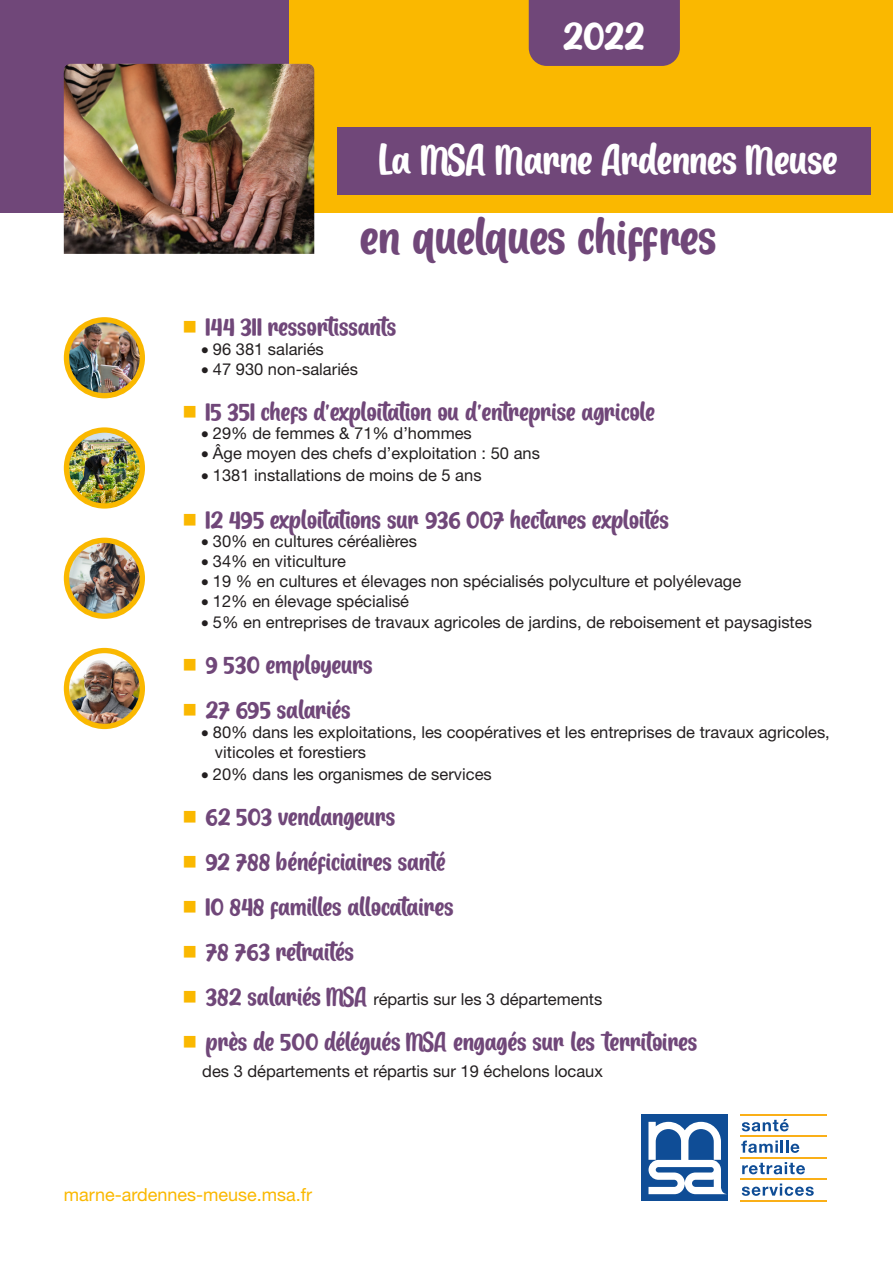
<style>
.page{position:relative;width:893px;height:1263px;background:#fff}
.page>*{position:absolute;margin:0;border:0;box-sizing:border-box;transform-origin:0 0}
.t1{font:43.5px "Mermaid Babies";letter-spacing:-.045em;color:#704779}
.t2{font:36px "Mermaid Babies";letter-spacing:-.045em;color:#fff}
.t3{font:22.5px "Mermaid Babies";letter-spacing:-.04em;color:#704779}
.t4{font:22.5px "Mermaid Babies";letter-spacing:-.015em;color:#704779}
.t5{font:22.5px "Mermaid Babies";letter-spacing:-.06em;color:#704779}
.TITRE{font:18px "Helvetica Neue LT Std";color:#fab800}
.t6{font:16.5px/19.8px "Helvetica Neue LT Std";color:#231f20}
.s1{font-family:"Mermaid Babies";font-size:22.5px;color:#704779}
</style>
<div class="page">
<div style="left:289px;top:0;width:604px;height:213px;background:#fab800"></div>
<div style="left:0;top:0;width:289px;height:213px;background:#704779"></div>
<img style="left:64px;top:64px;width:250px;height:190px">
<div style="left:529px;top:0;width:151px;height:66px;background:#704779"></div>
<svg style="left:742px;top:1119px;width:47px;height:12px"></svg>
<svg style="left:741px;top:1141px;width:58px;height:12px"></svg>
<svg style="left:742px;top:1162px;width:63px;height:12px"></svg>
<svg style="left:742px;top:1183px;width:72px;height:13px"></svg>
<hr style="left:740px;top:1114px;width:87px;height:1px;background:#faaf18">
<hr style="left:740px;top:1136px;width:87px;height:1px;background:#faaf18">
<hr style="left:740px;top:1157px;width:87px;height:1px;background:#faaf18">
<hr style="left:740px;top:1179px;width:87px;height:1px;background:#faaf18">
<hr style="left:740px;top:1200px;width:87px;height:1px;background:#faaf18">
<div style="left:641px;top:1114px;width:87px;height:87px;background:#0f4d96"></div>
<svg style="left:648px;top:1122px;width:78px;height:72px"></svg>
<div style="left:338px;top:128px;width:533px;height:67px;background:#704779"></div>
<img style="left:66px;top:430px;width:76px;height:76px;border-radius:38px">
<div style="left:64px;top:427px;width:81px;height:82px;border:5px solid #fab800;border-radius:50%"></div>
<img style="left:66px;top:320px;width:76px;height:76px;border-radius:38px">
<div style="left:64px;top:317px;width:81px;height:81px;border:5px solid #fab800;border-radius:50%"></div>
<img style="left:66px;top:651px;width:76px;height:75px">
<div style="left:64px;top:648px;width:81px;height:81px;border:5px solid #fab800;border-radius:50%"></div>
<img style="left:66px;top:540px;width:76px;height:74px">
<div style="left:64px;top:538px;width:81px;height:81px;border:5px solid #fab800;border-radius:50%"></div>
<p class="t2" style="left:563px;top:10px;width:83px">2022</p>
<p class="t2" style="left:380px;top:134px;width:460px">La MSA Marne Ardennes Meuse</p>
<p class="t1" style="left:359px;top:206px;width:359px">en quelques chiffres</p>
<p class="t3" style="left:206px;top:311px;width:192px">144 311 ressortissants</p>
<p class="t6" style="left:201px;top:339px;width:124px">• 96 381 salariés</p>
<p class="t6" style="left:201px;top:359px;width:158px">• 47 930 non-salariés</p>
<p class="t3" style="left:206px;top:395px;width:451px">15 351 chefs d’exploitation ou d’entreprise agricole</p>
<p class="t6" style="left:201px;top:423px;width:272px">• 29% de femmes &amp; 71% d’hommes</p>
<p class="t6" style="left:201px;top:443px;width:340px">• Âge moyen des chefs d’exploitation : 50 ans</p>
<p class="t6" style="left:201px;top:465px;width:282px">• 1381 installations de moins de 5 ans</p>
<p class="t3" style="left:206px;top:503px;width:465px">12 495 exploitations sur 936 007 hectares exploités</p>
<p class="t6" style="left:201px;top:531px;width:217px">• 30% en cultures céréalières</p>
<p class="t6" style="left:201px;top:551px;width:146px">• 34% en viticulture</p>
<p class="t6" style="left:201px;top:571px;width:542px">• 19 % en cultures et élevages non spécialisés polyculture et polyélevage</p>
<p class="t6" style="left:201px;top:591px;width:209px">• 12% en élevage spécialisé</p>
<p class="t6" style="left:201px;top:612px;width:612px">• 5% en entreprises de travaux agricoles de jardins, de reboisement et paysagistes</p>
<p class="t4" style="left:206px;top:649px;width:169px">9 530 employeurs</p>
<p class="t3" style="left:206px;top:694px;width:147px">27 695 salariés</p>
<p class="t6" style="left:215px;top:722px;width:616px;text-indent:-14px">• 80% dans les exploitations, les coopératives et les entreprises de travaux agricoles, viticoles et forestiers</p>
<p class="t6" style="left:201px;top:764px;width:292px">• 20% dans les organismes de services</p>
<p class="t3" style="left:206px;top:800px;width:191px">62 503 vendangeurs</p>
<p class="t3" style="left:206px;top:845px;width:242px">92 788 bénéficiaires santé</p>
<p class="t3" style="left:206px;top:890px;width:250px">10 848 familles allocataires</p>
<p class="t5" style="left:206px;top:935px;width:150px">78 763 retraités</p>
<p class="t6" style="left:206px;top:989px;width:398px"><span class="s1">382 salariés MSA</span> répartis sur les 3 départements</p>
<p class="t3" style="left:206px;top:1025px;width:493px">près de 500 délégués MSA engagés sur les territoires</p>
<p class="t6" style="left:202px;top:1061px;width:402px">des 3 départements et répartis sur 19 échelons locaux</p>
<p class="TITRE" style="left:64px;top:1184px;width:250px">marne-ardennes-meuse.msa.fr</p>
</div>
